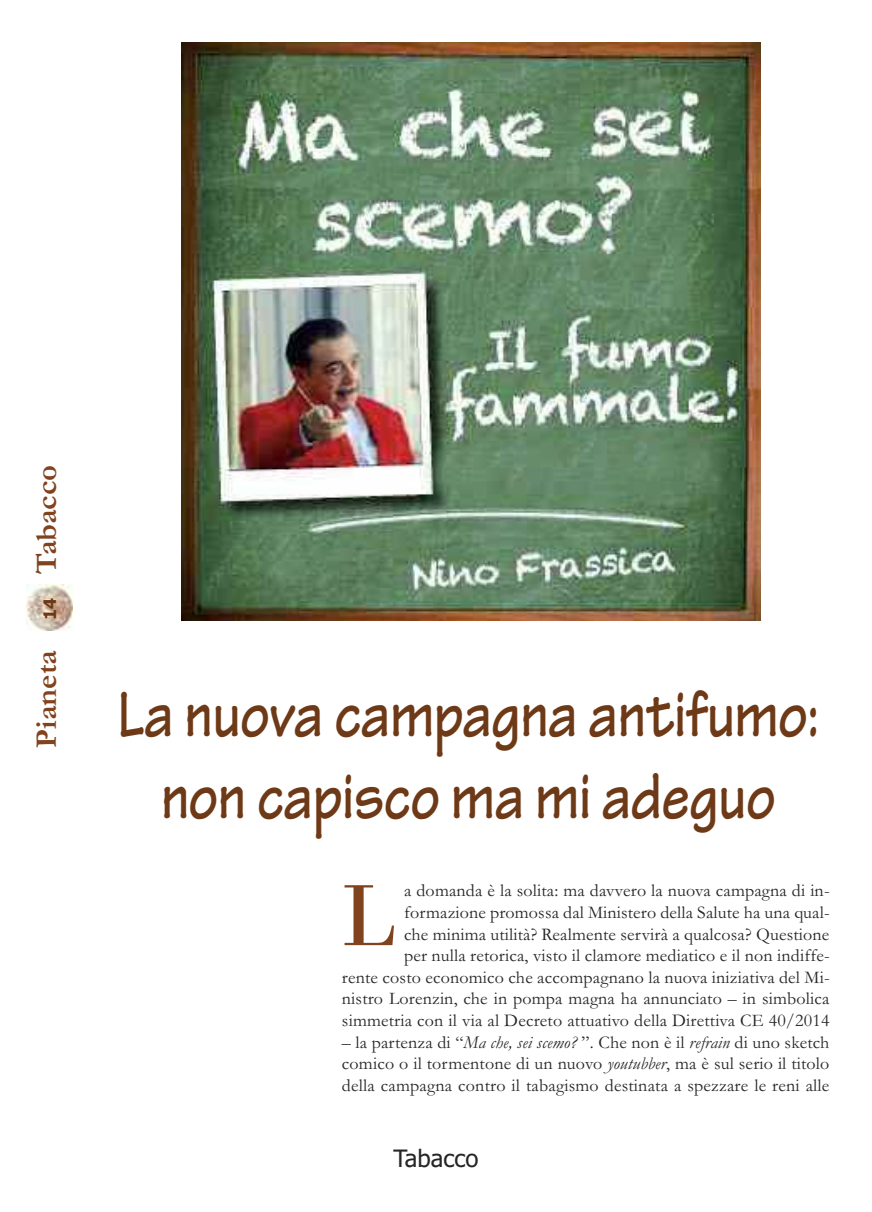
<style>
.page{position:relative;width:872px;height:1212px;background:#fff}
.page>*{position:absolute;margin:0;border:0;box-sizing:border-box;transform-origin:0 0}
.t1{font:91.5px "Bodoni";color:#81421e;scale:.95 1}
.t2{font:700 expanded 68.7px/82.5px "Tekton Pro";color:#6d3916;text-align:center;scale:.66 1}
.t3{font:700 30.6px "Garamond";color:#81421e}
.t4{font:24px "Tahoma";color:#272627}
.t5{font:18px/21.6px "Garamond";letter-spacing:.01em;color:#272627;text-align:right}
.t6{font:700 17.25px "Tahoma";color:#6d3916}
.s1{font-style:italic}
</style>
<div class="page">
<img style="left:27px;top:585px;width:46px;height:46px">
<img style="left:181px;top:43px;width:579px;height:577px">
<h3 class="t3" style="left:28px;top:574px;width:110px;rotate:-90deg">Tabacco</h3>
<p class="t6" style="left:40px;top:620px;width:24px;rotate:-90deg">14</p>
<h3 class="t3" style="left:28px;top:747px;width:99px;rotate:-90deg">Pianeta</h3>
<h2 class="t2" style="left:118px;top:682px;width:1064px">La nuova campagna antifumo: non capisco ma mi adeguo</h2>
<p class="t5" style="left:342px;top:879px;width:489px">a domanda è la solita: ma davvero la nuova campagna di in&shy;formazione promossa dal Ministero della Salute ha una qual-<br>che minima utilità? Realmente servirà a qualcosa? Questione<br>per nulla retorica, visto il clamore mediatico e il non indiffe-<br>rente costo economico che accompagnano la nuova iniziativa del Mi&shy;nistro Lorenzin, che in pompa magna ha annunciato – in simbolica simmetria con il via al Decreto attuativo della Direttiva CE 40/2014</p>
<p class="t5" style="left:342px;top:1031px;width:489px;text-align:justify">– la partenza di “<span class="s1">Ma che, sei scemo?</span> ”. Che non è il <span class="s1">refrain</span> di uno sketch comico o il tormentone di un nuovo <span class="s1">youtubber</span>, ma è sul serio il titolo della campagna contro il tabagismo destinata a spezzare le reni alle</p>
<h1 class="t1" style="left:340px;top:860px;width:61px">L</h1>
<h3 class="t4" style="left:393px;top:1144px;width:86px">Tabacco</h3>
</div>
